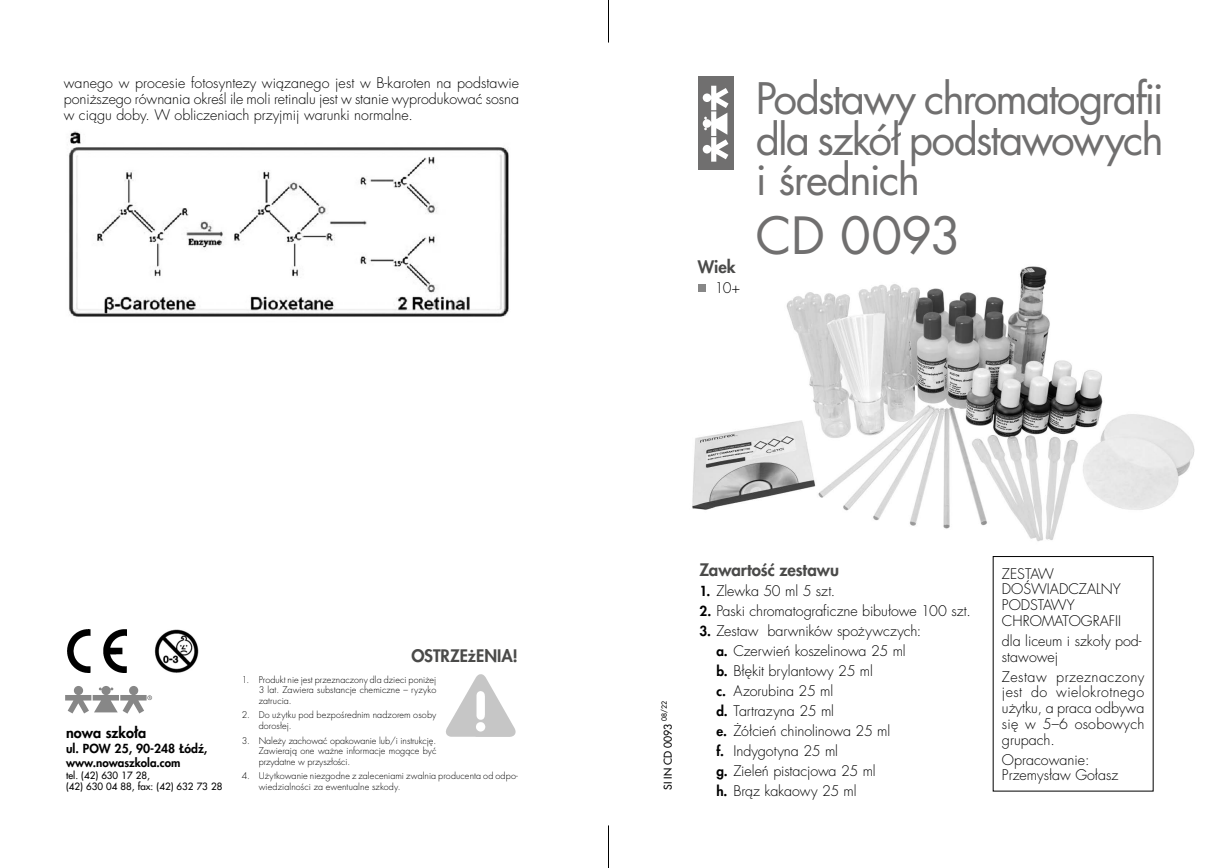
<style>
.page{position:relative;width:1217px;height:868px;background:#fff}
.page>*{position:absolute;margin:0;border:0;box-sizing:border-box;transform-origin:0 0}
.t1{font:49.95px "Futura LTS Book";letter-spacing:-.015em;color:#706f6f}
.t2{font:42.3px/40.5px "Futura LTS Book";letter-spacing:-.045em;color:#706f6f;text-align:justify}
.t3{font:800 16.8px "Futura LTS";color:#4a4a49}
.t4{font:800 14.4px "Futura LTS";color:#000}
.t5{font:300 14.25px/15.8px "Futura LTS";color:#000}
.t6{font:800 12.15px "Futura LTS";color:#000}
.t7{font:800 11.55px "Futura LTS";color:#000}
.t8{font:10.5px "Futura LTS";color:#000}
.t9{font:9.75px/11.7px "Futura LTS";color:#000}
.t10{font:300 9px/10.5px "Futura LTS";letter-spacing:.01em;color:#000;text-align:justify}
.t11{font:6.9px "Futura LTS";color:#000}
.s1{font-weight:800;font-size:13.5px}
</style>
<div class="page">
<img style="left:67px;top:629px;width:59px;height:43px">
<img style="left:446px;top:674px;width:70px;height:63px">
<svg style="left:65px;top:686px;width:87px;height:27px"></svg>
<img style="left:69px;top:131px;width:440px;height:186px">
<img style="left:154px;top:629px;width:45px;height:44px">
<img style="left:692px;top:266px;width:503px;height:276px">
<hr style="left:608px;top:0;width:1px;height:43px;background:#000">
<hr style="left:608px;top:825px;width:1px;height:42px;background:#000">
<div style="left:697px;top:77px;width:36px;height:93px;background:#706f6f"></div>
<svg style="left:702px;top:86px;width:26px;height:76px"></svg>
<div style="left:697px;top:284px;width:8px;height:8px;background:#878787"></div>
<p class="t5" style="left:64px;top:75px;width:456px;text-align:justify">wanego w procesie fotosyntezy wiązanego jest w B-karoten na podstawie poniższego równania określ ile moli retinalu jest w stanie wyprodukować sosna w ciągu doby. W obliczeniach przyjmij warunki normalne.</p>
<h2 class="t2" style="left:755px;top:79px;width:409px">Podstawy chromatografii dla szkół podstawowych i średnich</h2>
<h1 class="t1" style="left:755px;top:203px;width:207px">CD 0093</h1>
<p class="t4" style="left:66px;top:723px;width:82px">nowa szko³a</p>
<p class="t6" style="left:66px;top:740px;width:143px">ul. POW 25, 90-248 £ódŸ,</p>
<p class="t7" style="left:66px;top:754px;width:116px">www.nowaszkola.com</p>
<p class="t9" style="left:66px;top:769px;width:158px">tel. (42) 630 17 28,<br>(42) 630 04 88, fax: (42) 632 73 28</p>
<p class="t3" style="left:411px;top:645px;width:108px">OSTRZE¿ENIA!</p>
<p class="t10" style="left:259px;top:674px;width:179px;text-indent:-17px">1. Produkt nie jest przeznaczony dla dzieci poni¿ej 3 lat. Zawiera substancje chemiczne – ryzyko zatrucia.</p>
<p class="t10" style="left:259px;top:710px;width:179px;text-indent:-17px">2. Do u¿ytku pod bezpoœrednim nadzorem osoby doros³ej.</p>
<p class="t10" style="left:259px;top:735px;width:179px;text-indent:-17px">3. Nale¿y zachowaæ opakowanie lub/i instrukcjê.<br>Zawieraj¹ one wa¿ne informacje mog¹ce byæ przydatne w przysz³oœci.</p>
<p class="t10" style="left:259px;top:771px;width:261px;text-indent:-17px">4. Użytkowanie niezgodne z zaleceniami zwalnia producenta od odpo&shy;wiedzialnoœci za ewentualne szkody.</p>
<p class="t3" style="left:697px;top:255px;width:39px">Wiek</p>
<p class="t5" style="left:714px;top:280px;width:27px">10+</p>
<p class="t11" style="left:659px;top:720px;width:21px;rotate:-90deg">08/22</p>
<p class="t8" style="left:660px;top:789px;width:68px;rotate:-90deg">SI IN CD 0093</p>
<p class="t3" style="left:699px;top:558px;width:141px">Zawartość zestawu</p>
<p class="t5" style="left:699px;top:583px;width:137px"><span class="s1">1.</span> Zlewka 50 ml 5 szt.</p>
<p class="t5" style="left:699px;top:603px;width:273px"><span class="s1">2.</span> Paski chromatograficzne bibułowe 100 szt.</p>
<p class="t5" style="left:716px;top:621px;width:206px;line-height:20px;text-indent:-17px"><span class="s1">3.</span> Zestaw barwników spożywczych: <span class="s1">a.</span> Czerwień koszelinowa 25 ml<br><span class="s1">b.</span> Błękit brylantowy 25 ml<br><span class="s1">c.</span> Azorubina 25 ml<br><span class="s1">d.</span> Tartrazyna 25 ml<br><span class="s1">e.</span> Żółcień chinolinowa 25 ml<br><span class="s1">f.</span> Indygotyna 25 ml<br><span class="s1">g.</span> Zieleń pistacjowa 25 ml<br><span class="s1">h.</span> Brąz kakaowy 25 ml</p>
<p class="t5" style="left:1001px;top:565px;width:121px">ZESTAW<br>DOŚWIADCZALNY<br>PODSTAWY<br>CHROMATOGRAFII</p>
<p class="t5" style="left:1001px;top:633px;width:141px">dla liceum i szkoły pod&shy;stawowej</p>
<p class="t5" style="left:1001px;top:668px;width:144px;text-align:justify">Zestaw przeznaczony jest do wielokrotnego użytku, a praca odbywa się w 5–6 osobowych grupach.</p>
<p class="t5" style="left:1001px;top:751px;width:118px">Opracowanie:<br>Przemysław Gołasz</p>
</div>
